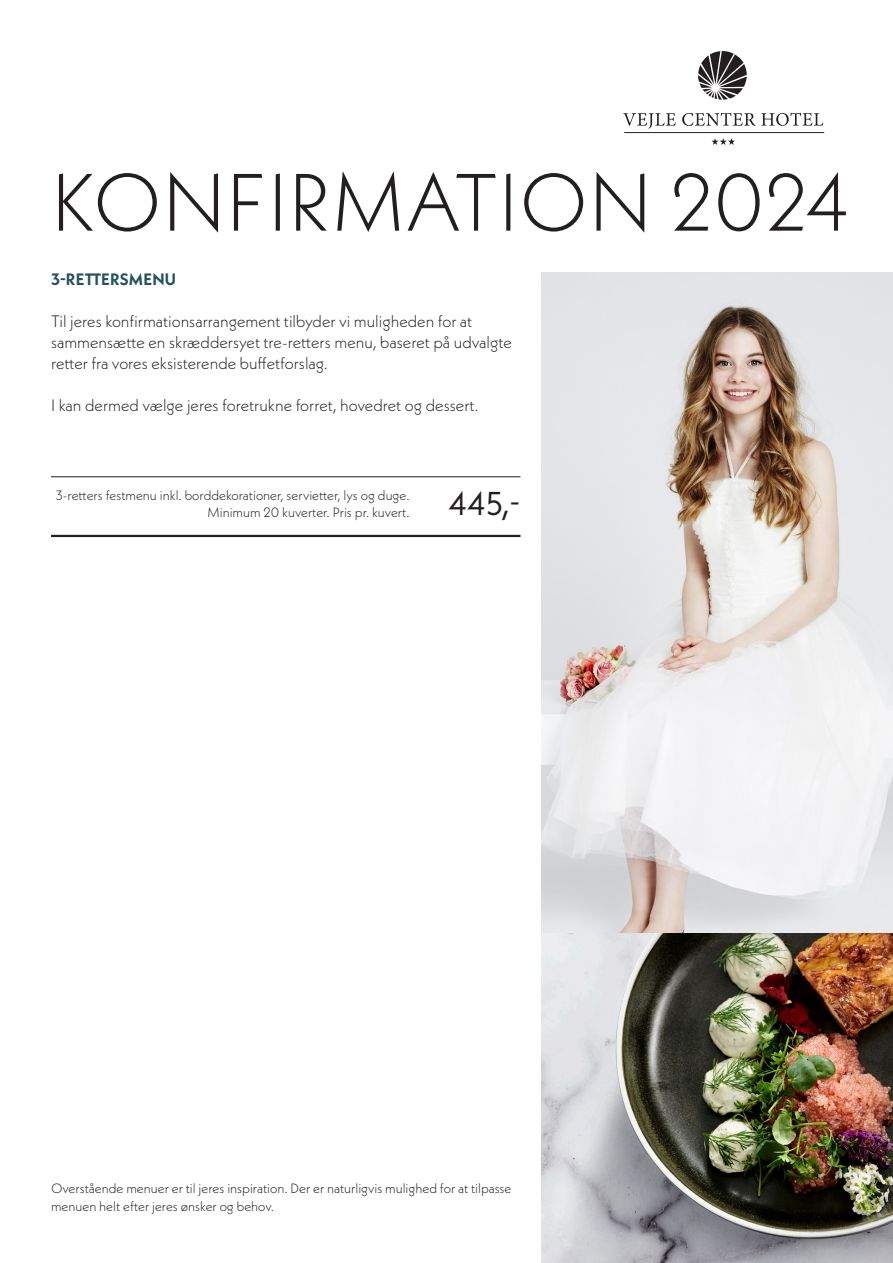
<style>
.page{position:relative;width:893px;height:1263px;background:#fff}
.page>*{position:absolute;margin:0;border:0;box-sizing:border-box;transform-origin:0 0}
.t1{font:300 81px "Neue Kabel";letter-spacing:.01em;color:#231f20}
.t2{font:33px "Neue Kabel";color:#231f20}
.t3{font:300 16.5px/21px "Neue Kabel";color:#231f20}
.t4{font:700 16.5px "Neue Kabel";letter-spacing:.01em;color:#255260}
.t5{font:300 13.5px "Neue Kabel";color:#231f20}
</style>
<div class="page">
<hr style="left:624px;top:132px;width:200px;height:1px;background:#231f20">
<svg style="left:711px;top:138px;width:24px;height:7px"></svg>
<svg style="left:698px;top:51px;width:49px;height:49px"></svg>
<svg style="left:623px;top:113px;width:53px;height:16px"></svg>
<svg style="left:682px;top:113px;width:141px;height:13px"></svg>
<img style="left:542px;top:272px;width:351px;height:991px">
<hr style="left:51px;top:535px;width:469px;height:2px;background:#231f20">
<hr style="left:51px;top:476px;width:469px;height:1px;background:#231f20">
<p class="t1" style="left:51px;top:151px;width:800px">KONFIRMATION 2024</p>
<p class="t4" style="left:51px;top:268px;width:127px">3-RETTERSMENU</p>
<p class="t3" style="left:51px;top:310px;width:462px">Til jeres konfirmationsarrangement tilbyder vi muligheden for at sammensætte en skræddersyet tre-retters menu, baseret på udvalgte retter fra vores eksisterende buffetforslag.</p>
<p class="t3" style="left:51px;top:394px;width:429px">I kan dermed vælge jeres foretrukne forret, hovedret og dessert.</p>
<p class="t5" style="left:56px;top:487px;width:355px">3-retters festmenu inkl. borddekorationer, servietter, lys og duge.</p>
<p class="t5" style="left:208px;top:503px;width:204px">Minimum 20 kuverter. Pris pr. kuvert.</p>
<p class="t2" style="left:448px;top:482px;width:73px">445,-</p>
<p class="t5" style="left:51px;top:1180px;width:462px">Overstående menuer er til jeres inspiration. Der er naturligvis mulighed for at tilpasse</p>
<p class="t5" style="left:51px;top:1198px;width:224px">menuen helt efter jeres ønsker og behov.</p>
</div>
